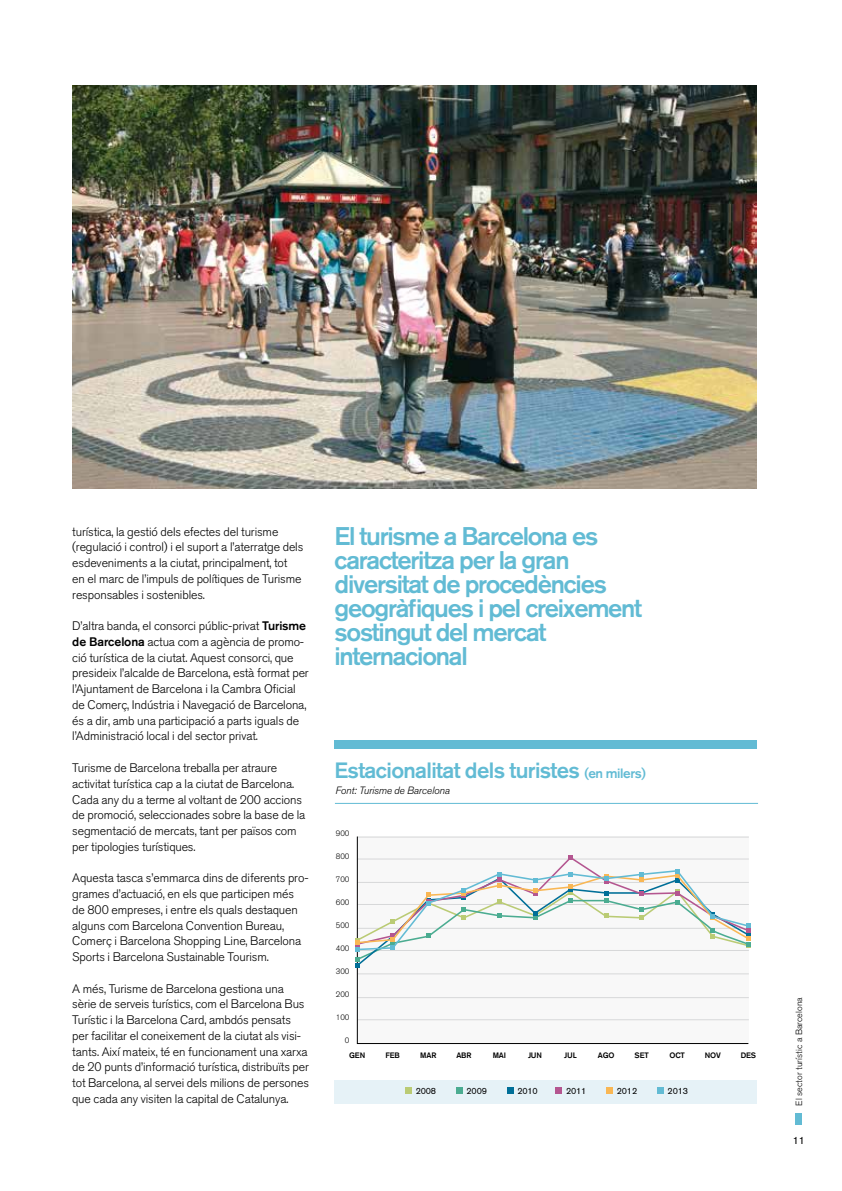
<style>
.page{position:relative;width:842px;height:1191px;background:#fff}
.page>*{position:absolute;margin:0;border:0;box-sizing:border-box;transform-origin:0 0}
.t1{font:500 25.35px/24px "Akzidenz Grotesk BQ";letter-spacing:-.05em;color:#62bbd4}
.t2{font:500 22.05px "Akzidenz Grotesk BQ";letter-spacing:-.03em;color:#62bbd4}
.t3{font:300 12.3px/15.8px "Akzidenz Grotesk BQ";letter-spacing:-.01em;color:#000}
.t4{font:italic 300 10.5px "Akzidenz Grotesk BQ";letter-spacing:-.01em;color:#000}
.t5{font:10.5px "Akzidenz Grotesk BQ";color:#000}
.t6{font:300 9px "Akzidenz Grotesk BQ";letter-spacing:.005em;color:#000}
.t7{font:9px "Akzidenz Grotesk BQ";letter-spacing:-.02em;color:#000}
.t8{font:500 7.8px "Akzidenz Grotesk BQ";letter-spacing:-.02em;color:#000}
.t9{font:300 7.8px "Akzidenz Grotesk BQ";letter-spacing:-.01em;color:#000}
.s1{font-weight:500}
.s2{font-size:13.5px}
</style>
<div class="page">
<div style="left:796px;top:1113px;width:6px;height:12px;background:#62bbd4"></div>
<img style="left:72px;top:85px;width:685px;height:403px">
<div style="left:334px;top:740px;width:423px;height:9px;background:#62bbd4"></div>
<hr style="left:335px;top:803px;width:423px;height:1px;background:#62bbd4">
<div style="left:334px;top:1080px;width:423px;height:23px;background:#e6f2f7"></div>
<div style="left:405px;top:1087px;width:7px;height:6px;background:#bacb74"></div>
<div style="left:456px;top:1087px;width:7px;height:6px;background:#4bac91"></div>
<svg style="left:507px;top:1087px;width:6px;height:6px"></svg>
<svg style="left:556px;top:1087px;width:6px;height:6px"></svg>
<div style="left:606px;top:1087px;width:7px;height:6px;background:#f9b754"></div>
<div style="left:657px;top:1087px;width:7px;height:6px;background:#62bbd4"></div>
<svg style="left:357px;top:836px;width:392px;height:208px"></svg>
<svg style="left:355px;top:855px;width:396px;height:113px"></svg>
<p class="t3" style="left:72px;top:524px;width:233px">turística, la gestió dels efectes del turisme (regulació i control) i el suport a l’aterratge dels esdeveniments a la ciutat, principalment, tot<br>en el marc de l’impuls de polítiques de Turisme responsables i sostenibles.</p>
<p class="t3" style="left:72px;top:618px;width:238px">D’altra banda, el consorci públic-privat <span class="s1">Turisme de Barcelona</span> actua com a agència de promo&shy;ció turística de la ciutat. Aquest consorci, que presideix l’alcalde de Barcelona, està format per l’Ajuntament de Barcelona i la Cambra Oficial de Comerç, Indústria i Navegació de Barcelona, és a dir, amb una participació a parts iguals de l’Administració local i del sector privat.</p>
<p class="t3" style="left:72px;top:760px;width:235px">Turisme de Barcelona treballa per atraure activitat turística cap a la ciutat de Barcelona.<br>Cada any du a terme al voltant de 200 accions de promoció, seleccionades sobre la base de la segmentació de mercats, tant per països com per tipologies turístiques.</p>
<p class="t3" style="left:72px;top:870px;width:238px">Aquesta tasca s’emmarca dins de diferents pro&shy;grames d’actuació, en els que participen més de 800 empreses, i entre els quals destaquen alguns com Barcelona Convention Bureau, Comerç i Barcelona Shopping Line, Barcelona Sports i Barcelona Sustainable Tourism.</p>
<p class="t3" style="left:72px;top:980px;width:238px">A més, Turisme de Barcelona gestiona una sèrie de serveis turístics, com el Barcelona Bus Turístic i la Barcelona Card, ambdós pensats per facilitar el coneixement de la ciutat als visi&shy;tants. Així mateix, té en funcionament una xarxa de 20 punts d’informació turística, distribuïts per tot Barcelona, al servei dels milions de persones que cada any visiten la capital de Catalunya.</p>
<h1 class="t1" style="left:334px;top:524px;width:309px">El turisme a Barcelona es caracteritza per la gran diversitat de procedències geogràfiques i pel creixement sostingut del mercat internacional</h1>
<h2 class="t2" style="left:334px;top:756px;width:313px">Estacionalitat dels turistes <span class="s2">(en milers)</span></h2>
<p class="t4" style="left:336px;top:784px;width:116px">Font: Turisme de Barcelona</p>
<p class="t9" style="left:336px;top:829px;width:15px">900</p>
<p class="t9" style="left:336px;top:852px;width:15px">800</p>
<p class="t9" style="left:336px;top:875px;width:15px">700</p>
<p class="t9" style="left:336px;top:898px;width:15px">600</p>
<p class="t9" style="left:336px;top:921px;width:15px">500</p>
<p class="t9" style="left:336px;top:944px;width:15px">400</p>
<p class="t9" style="left:336px;top:967px;width:15px">300</p>
<p class="t9" style="left:336px;top:990px;width:15px">200</p>
<p class="t9" style="left:336px;top:1013px;width:15px">100</p>
<p class="t9" style="left:345px;top:1036px;width:6px">0</p>
<p class="t8" style="left:349px;top:1050px;width:17px">GEN</p>
<p class="t8" style="left:386px;top:1050px;width:16px">FEB</p>
<p class="t8" style="left:420px;top:1050px;width:18px">MAR</p>
<p class="t8" style="left:456px;top:1050px;width:17px">ABR</p>
<p class="t8" style="left:493px;top:1050px;width:15px">MAI</p>
<p class="t8" style="left:528px;top:1050px;width:16px">JUN</p>
<p class="t8" style="left:564px;top:1050px;width:14px">JUL</p>
<p class="t8" style="left:598px;top:1050px;width:18px">AGO</p>
<p class="t8" style="left:635px;top:1050px;width:16px">SET</p>
<p class="t8" style="left:669px;top:1050px;width:17px">OCT</p>
<p class="t8" style="left:705px;top:1050px;width:17px">NOV</p>
<p class="t8" style="left:741px;top:1050px;width:17px">DES</p>
<p class="t7" style="left:416px;top:1085px;width:22px">2008</p>
<p class="t7" style="left:467px;top:1085px;width:22px">2009</p>
<p class="t7" style="left:517px;top:1085px;width:22px">2010</p>
<p class="t7" style="left:566px;top:1085px;width:22px">2011</p>
<p class="t7" style="left:617px;top:1085px;width:22px">2012</p>
<p class="t7" style="left:668px;top:1085px;width:22px">2013</p>
<p class="t6" style="left:794px;top:1105px;width:110px;rotate:-90deg">El sector turístic a Barcelona</p>
<p class="t5" style="left:793px;top:1133px;width:14px">11</p>
</div>
